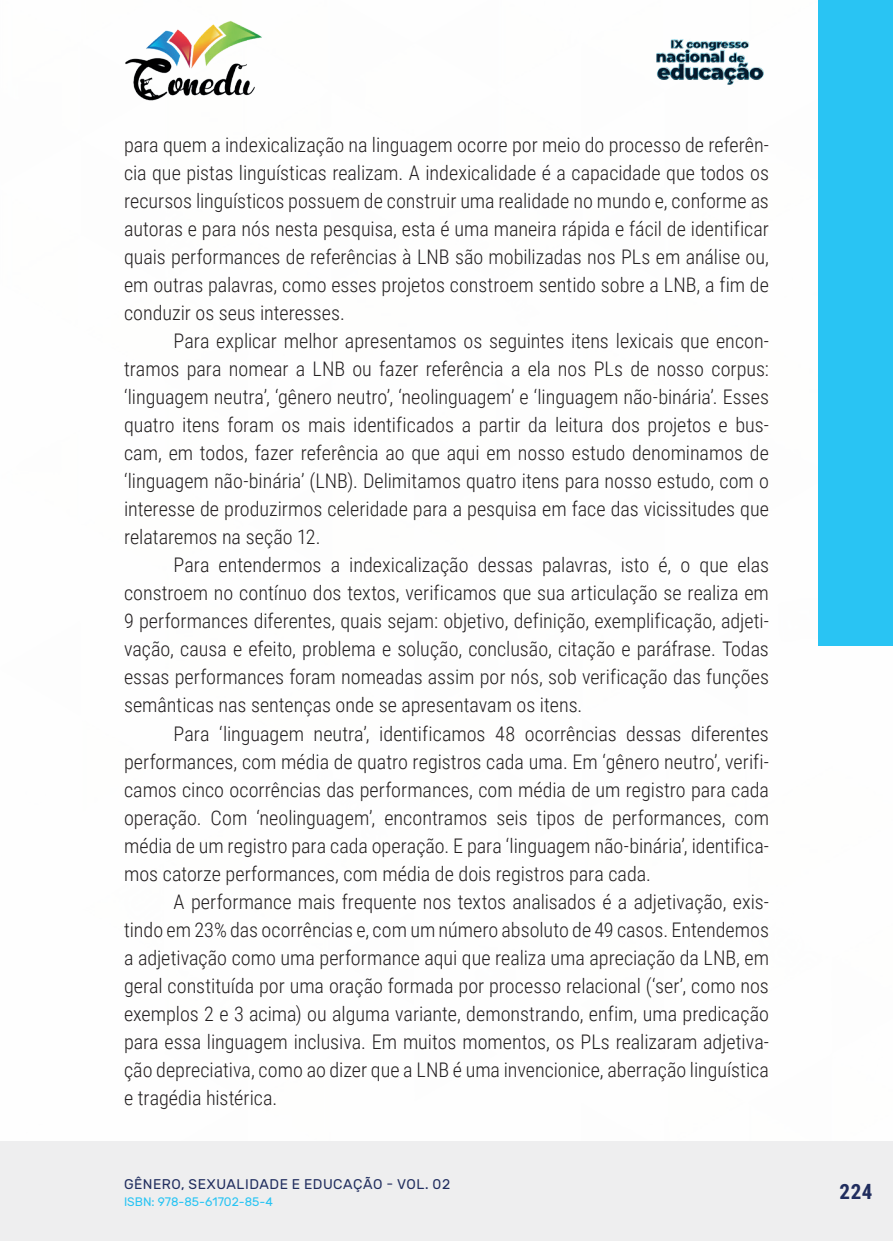
<style>
.page{position:relative;width:893px;height:1241px;background:#fff}
.page>*{position:absolute;margin:0;border:0;box-sizing:border-box;transform-origin:0 0}
.t1{font:700 21px "Roboto Condensed";color:#202d5e}
._9_CORPO{font:300 20.12px/28px "Roboto Condensed";color:#231f20;text-align:justify}
.t2{font:14px "Rubik";letter-spacing:.035em;color:#202d5e}
.t3{font:12.25px "Rubik";color:#29c4f3}
</style>
<div class="page">
<div style="left:0;top:1141px;width:893px;height:99px;background:#eeeeef"></div>
<img style="left:125px;top:20px;width:137px;height:81px">
<img style="left:656px;top:39px;width:108px;height:46px">
<div style="left:819px;top:0;width:74px;height:645px;background:#29c4f3"></div>
<p class="_9_CORPO" style="left:124px;top:130px;width:646px">para quem a indexicalização na linguagem ocorre por meio do processo de referên&shy;cia que pistas linguísticas realizam. A indexicalidade é a capacidade que todos os recursos linguísticos possuem de construir uma realidade no mundo e, conforme as autoras e para nós nesta pesquisa, esta é uma maneira rápida e fácil de identificar quais performances de referências à LNB são mobilizadas nos PLs em análise ou, em outras palavras, como esses projetos constroem sentido sobre a LNB, a fim de conduzir os seus interesses.</p>
<p class="_9_CORPO" style="left:124px;top:326px;width:646px;text-indent:50px">Para explicar melhor apresentamos os seguintes itens lexicais que encon&shy;tramos para nomear a LNB ou fazer referência a ela nos PLs de nosso corpus: ‘linguagem neutra’, ‘gênero neutro’, ‘neolinguagem’ e ‘linguagem não-binária’. Esses quatro itens foram os mais identificados a partir da leitura dos projetos e bus&shy;cam, em todos, fazer referência ao que aqui em nosso estudo denominamos de ‘linguagem não-binária’ (LNB). Delimitamos quatro itens para nosso estudo, com o interesse de produzirmos celeridade para a pesquisa em face das vicissitudes que relataremos na seção 12.</p>
<p class="_9_CORPO" style="left:124px;top:550px;width:646px;text-indent:50px">Para entendermos a indexicalização dessas palavras, isto é, o que elas constroem no contínuo dos textos, verificamos que sua articulação se realiza em 9 performances diferentes, quais sejam: objetivo, definição, exemplificação, adjeti&shy;vação, causa e efeito, problema e solução, conclusão, citação e paráfrase. Todas essas performances foram nomeadas assim por nós, sob verificação das funções semânticas nas sentenças onde se apresentavam os itens.</p>
<p class="_9_CORPO" style="left:124px;top:718px;width:646px;text-indent:50px">Para ‘linguagem neutra’, identificamos 48 ocorrências dessas diferentes performances, com média de quatro registros cada uma. Em ‘gênero neutro’, verifi&shy;camos cinco ocorrências das performances, com média de um registro para cada operação. Com ‘neolinguagem’, encontramos seis tipos de performances, com média de um registro para cada operação. E para ‘linguagem não-binária’, identifica&shy;mos catorze performances, com média de dois registros para cada.</p>
<p class="_9_CORPO" style="left:124px;top:886px;width:646px;text-indent:50px">A performance mais frequente nos textos analisados é a adjetivação, exis&shy;tindo em 23% das ocorrências e, com um número absoluto de 49 casos. Entendemos a adjetivação como uma performance aqui que realiza uma apreciação da LNB, em geral constituída por uma oração formada por processo relacional (‘ser’, como nos exemplos 2 e 3 acima) ou alguma variante, demonstrando, enfim, uma predicação para essa linguagem inclusiva. Em muitos momentos, os PLs realizaram adjetiva&shy;ção depreciativa, como ao dizer que a LNB é uma invencionice, aberração linguística e tragédia histérica.</p>
<p class="t2" style="left:124px;top:1175px;width:328px">GÊNERO, SEXUALIDADE E EDUCAÇÃO - VOL. 02</p>
<p class="t3" style="left:124px;top:1194px;width:150px">ISBN: 978-85-61702-85-4</p>
<p class="t1" style="left:839px;top:1176px;width:34px">224</p>
</div>
